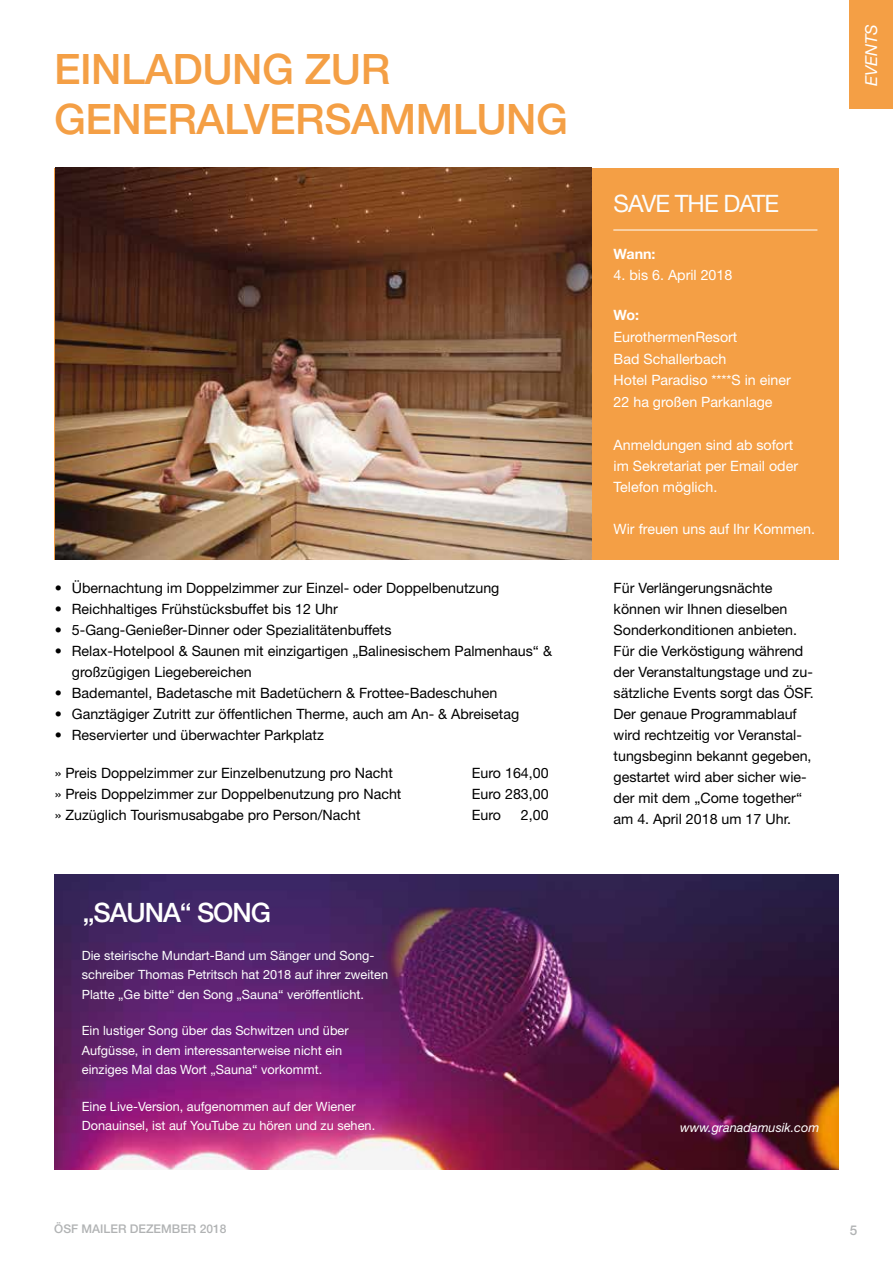
<style>
.page{position:relative;width:893px;height:1263px;background:#fff}
.page>*{position:absolute;margin:0;border:0;box-sizing:border-box;transform-origin:0 0}
.t1{font:500 42px/50.6px "Helvetica Neue LT Pro";letter-spacing:-.01em;color:#f49f45}
.t2{font:500 26.7px "Helvetica Neue LT Pro";letter-spacing:-.04em;color:#fff}
.t3{font:24px "Helvetica Neue LT Pro";letter-spacing:-.04em;color:#fbfdfe}
.t4{font:italic 16.5px "Helvetica Neue LT Pro";color:#fff}
.t5{font:14.25px/21px "Helvetica Neue LT Pro";color:#000}
.t6{font:14.25px/21.8px "Helvetica Neue LT Pro";color:#fff}
.t7{font:700 14.25px "Helvetica Neue LT Pro";letter-spacing:-.02em;color:#fff}
.t8{font:500 13.5px "Helvetica Neue LT Pro";color:#b1b3b4}
.t9{font:12.75px/19.5px "Helvetica Neue LT Pro";color:#fff}
.t10{font:italic 12.75px "Helvetica Neue LT Pro";color:#fff}
.t11{font:500 12px "Helvetica Neue LT Pro";color:#b1b3b4}
</style>
<div class="page">
<img style="left:55px;top:875px;width:784px;height:294px">
<div style="left:850px;top:0;width:43px;height:109px;background:#f49f45"></div>
<div style="left:592px;top:168px;width:247px;height:391px;background:#f49f45"></div>
<img style="left:55px;top:168px;width:537px;height:391px">
<hr style="left:613px;top:230px;width:204px;height:1px;background:#fff">
<h1 class="t1" style="left:54px;top:43px;width:516px">EINLADUNG ZUR<br>GENERALVERSAMMLUNG</h1>
<p class="t5" style="left:55px;top:577px;width:446px">• Übernachtung im Doppelzimmer zur Einzel- oder Doppelbenutzung</p>
<p class="t5" style="left:55px;top:598px;width:285px">• Reichhaltiges Frühstücksbuffet bis 12 Uhr</p>
<p class="t5" style="left:55px;top:619px;width:338px">• 5-Gang-Genießer-Dinner oder Spezialitätenbuffets</p>
<p class="t5" style="left:72px;top:640px;width:482px;text-indent:-17px">• Relax-Hotelpool &amp; Saunen mit einzigartigen „Balinesischem Palmenhaus“ &amp; großzügigen Liegebereichen</p>
<p class="t5" style="left:55px;top:682px;width:444px">• Bademantel, Badetasche mit Badetüchern &amp; Frottee-Badeschuhen</p>
<p class="t5" style="left:55px;top:703px;width:466px">• Ganztägiger Zutritt zur öffentlichen Therme, auch am An- &amp; Abreisetag</p>
<p class="t5" style="left:55px;top:724px;width:271px">• Reservierter und überwachter Parkplatz</p>
<p class="t5" style="left:55px;top:762px;width:340px">» Preis Doppelzimmer zur Einzelbenutzung pro Nacht</p>
<p class="t5" style="left:472px;top:762px;width:78px">Euro 164,00</p>
<p class="t5" style="left:55px;top:783px;width:348px">» Preis Doppelzimmer zur Doppelbenutzung pro Nacht</p>
<p class="t5" style="left:472px;top:783px;width:78px">Euro 283,00</p>
<p class="t5" style="left:55px;top:804px;width:307px">» Zuzüglich Tourismusabgabe pro Person/Nacht</p>
<p class="t5" style="left:472px;top:804px;width:31px">Euro</p>
<p class="t5" style="left:521px;top:804px;width:29px">2,00</p>
<h2 class="t2" style="left:83px;top:897px;width:190px">„SAUNA“ SONG</h2>
<p class="t9" style="left:82px;top:945px;width:308px">Die steirische Mundart-Band um Sänger und Song&shy;schreiber Thomas Petritsch hat 2018 auf ihrer zweiten<br>Platte „Ge bitte“ den Song „Sauna“ veröffentlicht.</p>
<p class="t9" style="left:82px;top:1020px;width:268px">Ein lustiger Song über das Schwitzen und über<br>Aufgüsse, in dem interessanterweise nicht ein einziges Mal das Wort „Sauna“ vorkommt.</p>
<p class="t9" style="left:82px;top:1096px;width:295px">Eine Live-Version, aufgenommen auf der Wiener<br>Donauinsel, ist auf YouTube zu hören und zu sehen.</p>
<p class="t11" style="left:54px;top:1222px;width:174px">ÖSF MAILER DEZEMBER 2018</p>
<h3 class="t3" style="left:614px;top:189px;width:167px">SAVE THE DATE</h3>
<p class="t7" style="left:614px;top:245px;width:43px">Wann:</p>
<p class="t6" style="left:614px;top:264px;width:120px">4. bis 6. April 2018</p>
<p class="t7" style="left:614px;top:306px;width:27px">Wo:</p>
<p class="t6" style="left:614px;top:326px;width:179px">EurothermenResort<br>Bad Schallerbach<br>Hotel Paradiso ****S in einer<br>22 ha großen Parkanlage</p>
<p class="t6" style="left:614px;top:434px;width:186px;line-height:21px">Anmeldungen sind ab sofort im Sekretariat per Email oder<br>Telefon möglich.</p>
<p class="t6" style="left:614px;top:518px;width:203px">Wir freuen uns auf Ihr Kommen.</p>
<p class="t5" style="left:614px;top:577px;width:202px">Für Verlängerungsnächte können wir Ihnen dieselben<br>Sonderkonditionen anbieten.<br>Für die Verköstigung während der Veranstaltungstage und zu&shy;sätzliche Events sorgt das ÖSF.<br>Der genaue Programmablauf wird rechtzeitig vor Veranstal&shy;tungsbeginn bekannt gegeben, gestartet wird aber sicher wie&shy;der mit dem „Come together“ am 4. April 2018 um 17 Uhr.</p>
<p class="t4" style="left:861px;top:86px;width:64px;rotate:-90deg">EVENTS</p>
<p class="t10" style="left:680px;top:1119px;width:141px">www.granadamusik.com</p>
<p class="t8" style="left:850px;top:1221px;width:9px">5</p>
</div>
